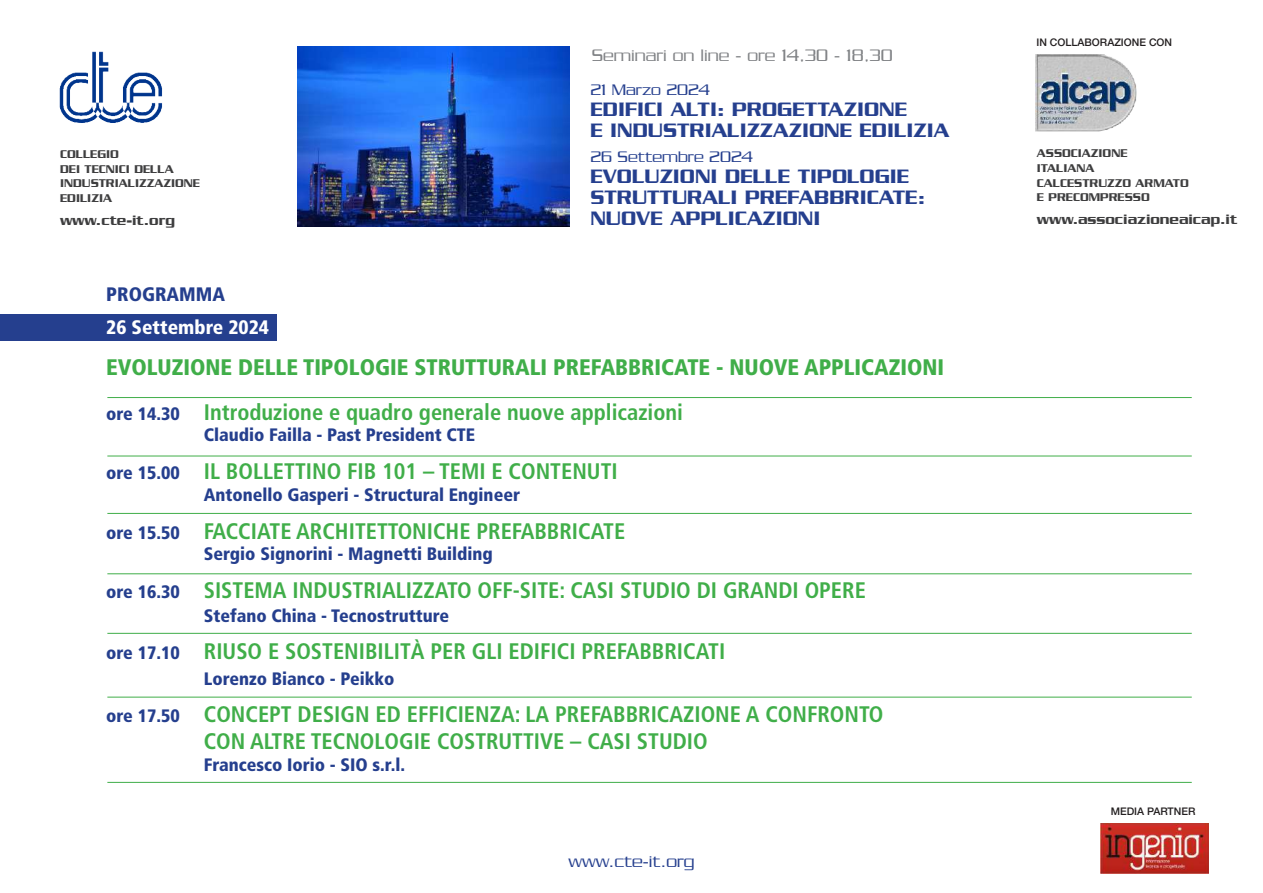
<style>
.page{position:relative;width:1263px;height:893px;background:#fff}
.page>*{position:absolute;margin:0;border:0;box-sizing:border-box;transform-origin:0 0}
.t1{font:700 condensed 22.5px/27px "Frutiger";color:#40ae49}
.t2{font:900 condensed 22.5px/45px "Frutiger";color:#40ae49}
.t3{font:500 21px/21px "Serpentine";color:#253f8e}
.t4{font:900 condensed 19.5px "Frutiger";color:#fff}
.t5{font:900 condensed 19.5px "Frutiger";color:#253f8e}
.t6{font:900 condensed 18px "Frutiger";color:#253f8e}
.t7{font:300 18px "Serpentine";color:#808285}
.t8{font:300 18px "Serpentine";color:#253f8e}
.t9{font:300 16.5px "Serpentine";color:#253f8e}
.t10{font:500 15px "Serpentine";color:#3e3e3f}
.t11{font:500 12.15px/14.9px "Serpentine";color:#3e3e3f}
.t12{font:500 10.5px "Helvetica Neue";color:#231f20}
.s1{font-size:18px;color:#253f8e}
.s2{font-weight:700}
.s3{font-weight:900;font-size:18px;color:#253f8e}
</style>
<div class="page">
<hr style="left:107px;top:397px;width:1085px;height:1px;background:#40ae49">
<hr style="left:107px;top:456px;width:1085px;height:1px;background:#40ae49">
<hr style="left:107px;top:573px;width:1085px;height:1px;background:#40ae49">
<hr style="left:107px;top:633px;width:1085px;height:1px;background:#40ae49">
<hr style="left:107px;top:782px;width:1085px;height:1px;background:#40ae49">
<hr style="left:107px;top:697px;width:1085px;height:1px;background:#40ae49">
<hr style="left:107px;top:513px;width:1085px;height:1px;background:#40ae49">
<img style="left:1100px;top:824px;width:109px;height:49px">
<img style="left:1035px;top:54px;width:101px;height:78px">
<img style="left:59px;top:51px;width:104px;height:72px">
<div style="left:0;top:314px;width:277px;height:27px;background:#253f8e"></div>
<img style="left:297px;top:47px;width:272px;height:179px">
<p class="t11" style="left:60px;top:146px;width:141px">COLLEGIO<br>DEI TECNICI DELLA<br>INDUSTRIALIZZAZIONE<br>EDILIZIA</p>
<p class="t10" style="left:60px;top:212px;width:116px">www.cte-it.org</p>
<p class="t7" style="left:592px;top:45px;width:303px">Seminari on line - ore 14,30 - 18,30</p>
<p class="t9" style="left:590px;top:80px;width:121px">21 Marzo 2024</p>
<p class="t3" style="left:590px;top:98px;width:360px">EDIFICI ALTI: PROGETTAZIONE<br>E INDUSTRIALIZZAZIONE EDILIZIA</p>
<p class="t9" style="left:590px;top:148px;width:164px">26 Settembre 2024</p>
<p class="t3" style="left:590px;top:166px;width:336px">EVOLUZIONI DELLE TIPOLOGIE<br>STRUTTURALI PREFABBRICATE:<br>NUOVE APPLICAZIONI</p>
<p class="t5" style="left:106px;top:283px;width:120px">PROGRAMMA</p>
<p class="t4" style="left:106px;top:316px;width:164px">26 Settembre 2024</p>
<p class="t2" style="left:106px;top:344px;width:839px">EVOLUZIONE DELLE TIPOLOGIE STRUTTURALI PREFABBRICATE - NUOVE APPLICAZIONI <span class="s1">ore 14.30</span> <span class="s2">Introduzione e quadro generale nuove applicazioni</span></p>
<p class="t6" style="left:204px;top:424px;width:273px">Claudio Failla - Past President CTE</p>
<p class="t1" style="left:106px;top:458px;width:513px"><span class="s3">ore 15.00</span> IL BOLLETTINO FIB 101 – TEMI E CONTENUTI</p>
<p class="t6" style="left:204px;top:484px;width:318px">Antonello Gasperi - Structural Engineer</p>
<p class="t1" style="left:106px;top:518px;width:520px"><span class="s3">ore 15.50</span> FACCIATE ARCHITETTONICHE PREFABBRICATE</p>
<p class="t6" style="left:204px;top:543px;width:290px">Sergio Signorini - Magnetti Building</p>
<p class="t1" style="left:106px;top:577px;width:761px"><span class="s3">ore 16.30</span> SISTEMA INDUSTRIALIZZATO OFF-SITE: CASI STUDIO DI GRANDI OPERE</p>
<p class="t6" style="left:204px;top:605px;width:247px">Stefano China - Tecnostrutture</p>
<p class="t1" style="left:106px;top:638px;width:620px"><span class="s3">ore 17.10</span> RIUSO E SOSTENIBILITÀ PER GLI EDIFICI PREFABBRICATI</p>
<p class="t6" style="left:204px;top:668px;width:192px">Lorenzo Bianco - Peikko</p>
<p class="t1" style="left:204px;top:701px;width:681px;text-indent:-97px"><span class="s3">ore 17.50</span> CONCEPT DESIGN ED EFFICIENZA: LA PREFABBRICAZIONE A CONFRONTO<br>CON ALTRE TECNOLOGIE COSTRUTTIVE – CASI STUDIO</p>
<p class="t6" style="left:204px;top:754px;width:203px">Francesco Iorio - SIO s.r.l.</p>
<p class="t8" style="left:568px;top:852px;width:127px">www.cte-it.org</p>
<p class="t12" style="left:1036px;top:36px;width:137px">IN COLLABORAZIONE CON</p>
<p class="t11" style="left:1037px;top:145px;width:154px">ASSOCIAZIONE<br>ITALIANA<br>CALCESTRUZZO ARMATO<br>E PRECOMPRESSO</p>
<p class="t10" style="left:1037px;top:211px;width:202px">www.associazioneaicap.it</p>
<p class="t12" style="left:1111px;top:805px;width:86px">MEDIA PARTNER</p>
</div>
